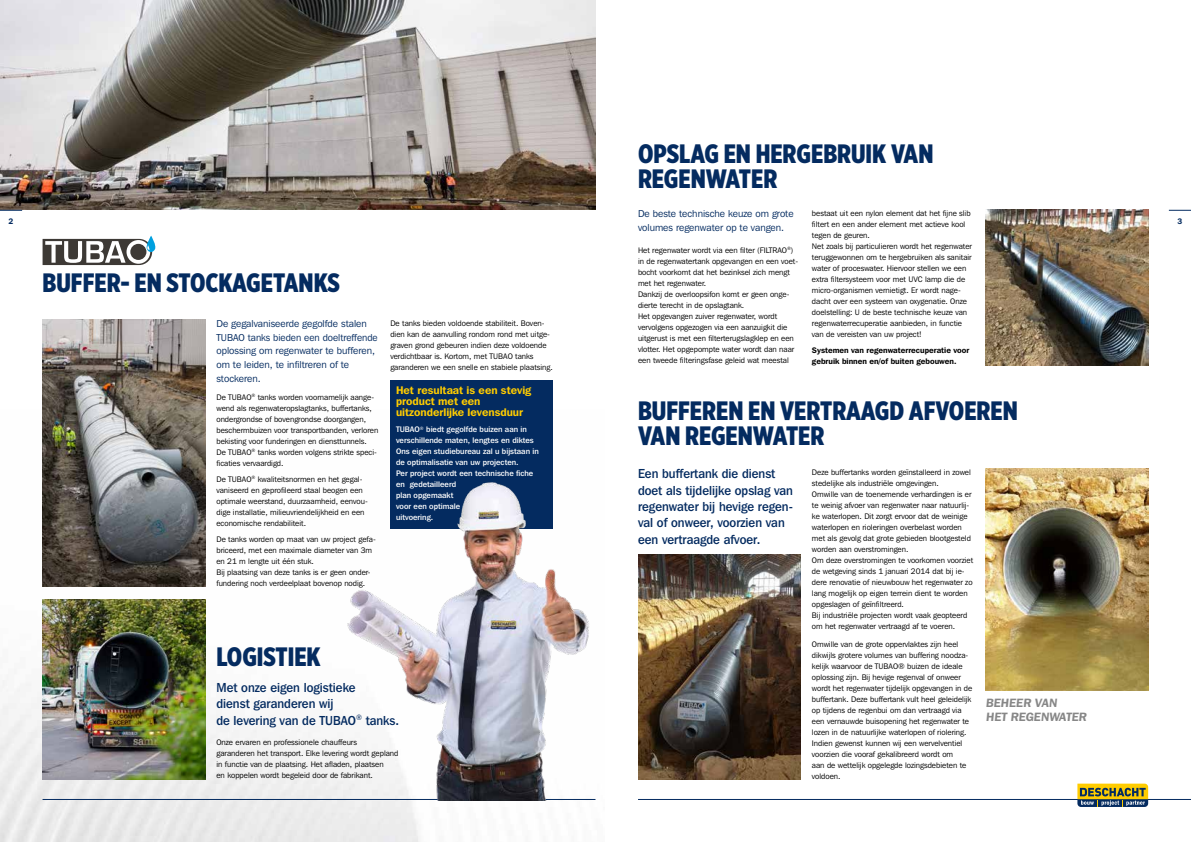
<style>
.page{position:relative;width:1191px;height:842px;background:#fff}
.page>*{position:absolute;margin:0;border:0;box-sizing:border-box;transform-origin:0 0}
.t1{font:900 26.6px/24.5px "Gotham X Narrow";color:#042b60}
.t2{font:500 13px/16.3px "Franklin Gothic IT Cby BT";color:#042b60;scale:.94 1}
.t3{font:600 12px/14px "Franklin Gothic IT Cby BT";color:#878787}
.t4{font:600 11px/11px "Franklin Gothic IT Cby BT";color:#fc0}
.t5{font:10px/13.7px "Franklin Gothic IT Cby BT";color:#042b60}
.t6{font:8px/11px "Franklin Gothic IT Cby BT";color:#000}
.t7{font:500 8px/11px "Franklin Gothic IT Cby BT";color:#fff}
.t8{font:600 8px/11px "Franklin Gothic IT Cby BT";color:#000}
.t9{font:600 8px "Franklin Gothic IT Cby BT";color:#042b60}
</style>
<div class="page">
<img style="left:0;top:409px;width:596px;height:433px">
<img style="left:0;top:0;width:595px;height:210px">
<svg style="left:43px;top:236px;width:113px;height:29px"></svg>
<hr style="left:638px;top:799px;width:553px;height:1px;background:#042b60">
<hr style="left:43px;top:799px;width:552px;height:1px;background:#042b60">
<svg style="left:1077px;top:784px;width:71px;height:23px;background:#8b853d"></svg>
<svg style="left:0;top:210px;width:22px;height:1px"></svg>
<svg style="left:1168px;top:210px;width:23px;height:1px"></svg>
<img style="left:43px;top:319px;width:162px;height:267px">
<img style="left:43px;top:600px;width:162px;height:180px">
<img style="left:986px;top:468px;width:162px;height:222px">
<img style="left:986px;top:210px;width:162px;height:155px">
<img style="left:638px;top:554px;width:162px;height:226px">
<div style="left:390px;top:380px;width:163px;height:149px;background:#042b60"></div>
<img style="left:337px;top:477px;width:258px;height:323px">
<h1 class="t1" style="left:638px;top:141px;width:297px">OPSLAG EN HERGEBRUIK VAN<br>REGENWATER</h1>
<p class="t6" style="left:812px;top:207px;width:161px">bestaat uit een nylon element dat het fijne slib filtert en een ander element met actieve kool tegen de geuren.<br>Net zoals bij particulieren wordt het regenwater teruggewonnen om te hergebruiken als sanitair water of proceswater. Hiervoor stellen we een extra filtersysteem voor met UVC lamp die de micro-organismen vernietigt. Er wordt nage&shy;dacht over een systeem van oxygenatie. Onze doelstelling: U de beste technische keuze van regenwaterrecuperatie aanbieden, in functie van de vereisten van uw project!</p>
<p class="t8" style="left:812px;top:344px;width:159px">Systemen van regenwaterrecuperatie voor gebruik binnen en/of buiten gebouwen.</p>
<p class="t5" style="left:638px;top:207px;width:157px">De beste technische keuze om grote volumes regenwater op te vangen.</p>
<p class="t6" style="left:638px;top:245px;width:162px">Het regenwater wordt via een filter (FILTRAO<sup>®</sup>) in de regenwatertank opgevangen en een voet&shy;bocht voorkomt dat het bezinksel zich mengt met het regenwater.<br>Dankzij de overloopsifon komt er geen onge&shy;dierte terecht in de opslagtank.<br>Het opgevangen zuiver regenwater, wordt vervolgens opgezogen via een aanzuigkit die uitgerust is met een filterterugslagklep en een vlotter. Het opgepompte water wordt dan naar een tweede filteringsfase geleid wat meestal</p>
<p class="t9" style="left:9px;top:216px;width:6px">2</p>
<p class="t9" style="left:1177px;top:216px;width:6px">3</p>
<h1 class="t1" style="left:43px;top:271px;width:299px">BUFFER- EN STOCKAGETANKS</h1>
<p class="t6" style="left:390px;top:317px;width:164px">De tanks bieden voldoende stabiliteit. Boven&shy;dien kan de aanvulling rondom rond met uitge&shy;graven grond gebeuren indien deze voldoende verdichtbaar is. Kortom, met TUBAO tanks garanderen we een snelle en stabiele plaatsing.</p>
<p class="t5" style="left:216px;top:317px;width:163px">De gegalvaniseerde gegolfde stalen<br>TUBAO tanks bieden een doeltreffende oplossing om regenwater te bufferen, om te leiden, te infiltreren of te stockeren.</p>
<p class="t6" style="left:216px;top:391px;width:163px">De TUBAO<sup>®</sup> tanks worden voornamelijk aange&shy;wend als regenwateropslagtanks, buffertanks, ondergrondse of bovengrondse doorgangen, beschermbuizen voor transportbanden, verloren bekisting voor funderingen en diensttunnels.<br>De TUBAO<sup>®</sup> tanks worden volgens strikte speci&shy;ficaties vervaardigd.</p>
<p class="t6" style="left:216px;top:473px;width:153px">De TUBAO<sup>®</sup> kwaliteitsnormen en het gegal&shy;vaniseerd en geprofileerd staal beogen een optimale weerstand, duurzaamheid, eenvou&shy;dige installatie, milieuvriendelijkheid en een economische rendabiliteit.</p>
<p class="t6" style="left:216px;top:533px;width:161px">De tanks worden op maat van uw project gefa&shy;briceerd, met een maximale diameter van 3m en 21 m lengte uit één stuk.<br>Bij plaatsing van deze tanks is er geen onder&shy;fundering noch verdeelplaat bovenop nodig.</p>
<h3 class="t4" style="left:396px;top:385px;width:137px">Het resultaat is een stevig product met een uitzonderlijke levensduur</h3>
<p class="t7" style="left:396px;top:424px;width:144px">TUBAO<sup>®</sup> biedt gegolfde buizen aan in verschillende maten, lengtes en diktes<br>Ons eigen studiebureau zal u bijstaan in de optimalisatie van uw projecten.<br>Per project wordt een technische fiche en gedetailleerd<br>plan opgemaakt<br>voor een optimale<br>uitvoering.</p>
<h1 class="t1" style="left:638px;top:398px;width:381px">BUFFEREN EN VERTRAAGD AFVOEREN<br>VAN REGENWATER</h1>
<p class="t6" style="left:812px;top:467px;width:163px">Deze buffertanks worden geïnstalleerd in zowel stedelijke als industriële omgevingen.<br>Omwille van de toenemende verhardingen is er te weinig afvoer van regenwater naar natuurlij&shy;ke waterlopen. Dit zorgt ervoor dat de weinige waterlopen en rioleringen overbelast worden met als gevolg dat grote gebieden blootgesteld worden aan overstromingen.<br>Om deze overstromingen te voorkomen voorziet de wetgeving sinds 1 januari 2014 dat bij ie&shy;dere renovatie of nieuwbouw het regenwater zo lang mogelijk op eigen terrein dient te worden opgeslagen of geïnfiltreerd.<br>Bij industriële projecten wordt vaak geopteerd om het regenwater vertraagd af te voeren.</p>
<p class="t6" style="left:812px;top:639px;width:162px">Omwille van de grote oppervlaktes zijn heel dikwijls grotere volumes van buffering noodza&shy;kelijk waarvoor de TUBAO® buizen de ideale oplossing zijn. Bij hevige regenval of onweer wordt het regenwater tijdelijk opgevangen in de buffertank. Deze buffertank vult heel geleidelijk op tijdens de regenbui om dan vertraagd via een vernauwde buisopening het regenwater te lozen in de natuurlijke waterlopen of riolering.<br>Indien gewenst kunnen wij een wervelventiel voorzien die vooraf gekalibreerd wordt om<br>aan de wettelijk opgelegde lozingsdebieten te voldoen.</p>
<h2 class="t2" style="left:638px;top:465px;width:166px">Een buffertank die dienst doet als tijdelijke opslag van regenwater bij hevige regen&shy;val of onweer, voorzien van een vertraagde afvoer.</h2>
<h1 class="t1" style="left:216px;top:644px;width:106px">LOGISTIEK</h1>
<h2 class="t2" style="left:216px;top:679px;width:196px">Met onze eigen logistieke<br>dienst garanderen wij<br>de levering van de TUBAO<sup>®</sup> tanks.</h2>
<h3 class="t3" style="left:986px;top:696px;width:104px">BEHEER VAN<br>HET REGENWATER</h3>
<p class="t6" style="left:216px;top:736px;width:183px">Onze ervaren en professionele chauffeurs<br>garanderen het transport. Elke levering wordt gepland in functie van de plaatsing. Het afladen, plaatsen<br>en koppelen wordt begeleid door de fabrikant.</p>
</div>
